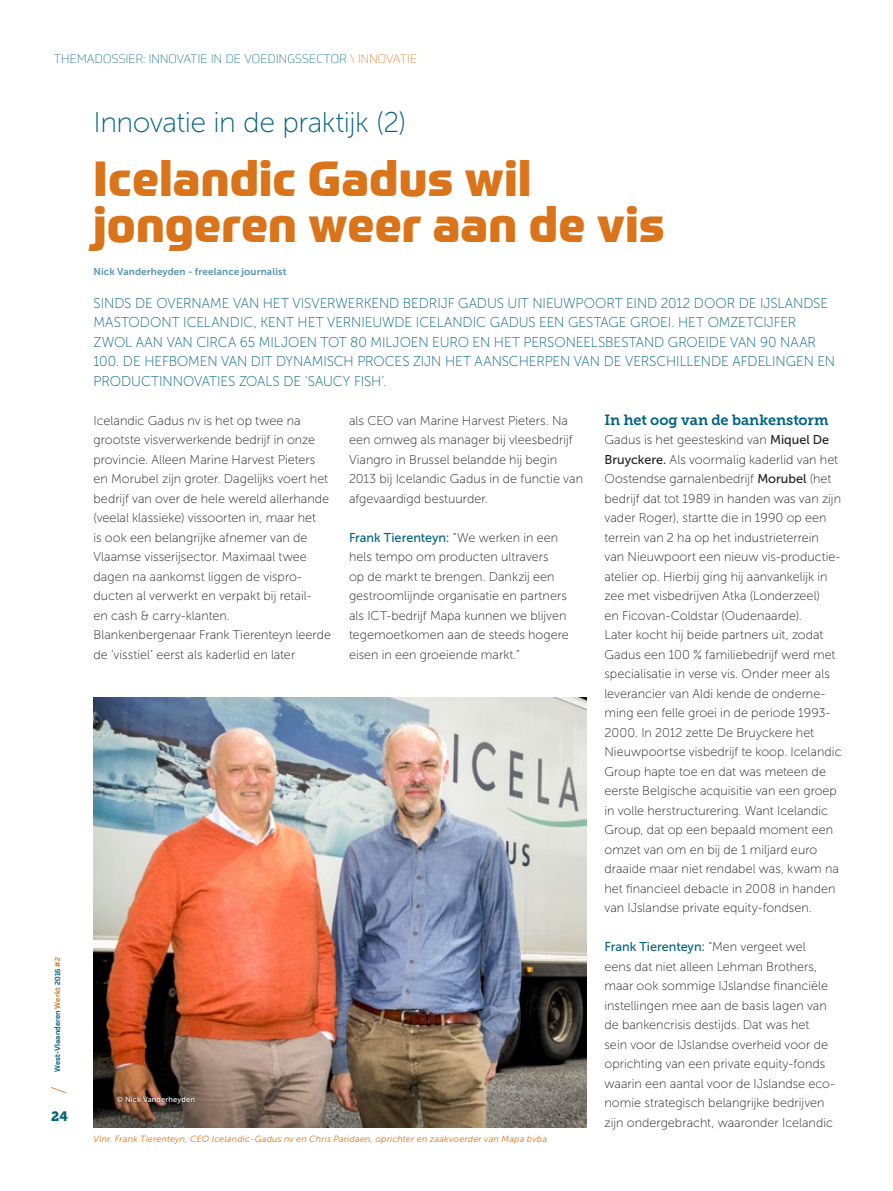
<style>
.page{position:relative;width:893px;height:1191px;background:#fff}
.page>*{position:absolute;margin:0;border:0;box-sizing:border-box;transform-origin:0 0}
.titel1{font:800 48px/46.5px "Prometo";letter-spacing:.005em;color:#da741a}
.titel2{font:28.5px "Museo Sans 100";letter-spacing:-.02em;color:#006280}
.t1{font:100 21px "Prometo";color:#da741a}
.titel3{font:14.7px "Museo Slab 700";letter-spacing:-.005em;color:#006280}
.intro{font:14.25px/19.5px "Museo Sans 100";letter-spacing:-.005em;color:#006280;scale:.96 1}
.t2{font:13.5px "Museo Slab 900";color:#006280}
.Body{font:12.75px/19.5px "Museo Sans 100";color:#231f20}
.aanduiding{font:100 12px "Prometo";letter-spacing:.02em;color:#006280}
.auteur_bovenaan{font:9.9px "Museo Sans 700";letter-spacing:.015em;color:#5695ae}
.bijschrift{font:italic 9px "Museo Sans 300";letter-spacing:.02em;color:#da741a}
.t3{font:500 7.5px "Prometo";letter-spacing:.02em;color:#006280}
.fotograaf{font:7.5px "Museo Sans 500";letter-spacing:.025em;color:#fff}
.s1{color:#da741a}
.s2{font-family:"Museo Sans 500"}
.s3{font-family:"Museo Sans 500";color:#006280}
</style>
<div class="page">
<img style="left:94px;top:698px;width:492px;height:429px">
<div style="left:116px;top:1095px;width:80px;height:10px;background:#231f20;opacity:.75"></div>
<p class="aanduiding" style="left:54px;top:52px;width:365px">THEMADOSSIER: INNOVATIE IN DE VOEDINGSSECTOR <span class="s1">\ INNOVATIE</span></p>
<p class="t3" style="left:53px;top:1072px;width:116px;rotate:-90deg">West-Vlaanderen <span class="s1">Werkt</span> 2016 <span class="s1">#2</span></p>
<h3 class="t1" style="left:46px;top:1094px;width:9px;rotate:-90deg">/</h3>
<p class="t2" style="left:51px;top:1108px;width:18px">24</p>
<p class="titel2" style="left:94px;top:107px;width:314px">Innovatie in de praktijk (2)</p>
<p class="titel1" style="left:94px;top:155px;width:572px">Icelandic Gadus wil jongeren weer aan de vis</p>
<p class="auteur_bovenaan" style="left:94px;top:266px;width:194px">Nick Vanderheyden - freelance journalist</p>
<p class="intro" style="left:94px;top:293px;width:774px">SINDS DE OVERNAME VAN HET VISVERWERKEND BEDRIJF GADUS UIT NIEUWPOORT EIND 2012 DOOR DE IJSLANDSE MASTODONT ICELANDIC, KENT HET VERNIEUWDE ICELANDIC GADUS EEN GESTAGE GROEI. HET OMZETCIJFER ZWOL AAN VAN CIRCA 65 MILJOEN TOT 80 MILJOEN EURO EN HET PERSONEELSBESTAND GROEIDE VAN 90 NAAR 100. DE HEFBOMEN VAN DIT DYNAMISCH PROCES ZIJN HET AANSCHERPEN VAN DE VERSCHILLENDE AFDELINGEN EN PRODUCTINNOVATIES ZOALS DE ‘SAUCY FISH’.</p>
<p class="Body" style="left:94px;top:411px;width:237px">Icelandic Gadus nv is het op twee na grootste visverwerkende bedrijf in onze provincie. Alleen Marine Harvest Pieters en Morubel zijn groter. Dagelijks voert het bedrijf van over de hele wereld allerhande (veelal klassieke) vissoorten in, maar het<br>is ook een belangrijke afnemer van de Vlaamse visserijsector. Maximaal twee dagen na aankomst liggen de vispro&shy;ducten al verwerkt en verpakt bij retail-<br>en cash &amp; carry-klanten.</p>
<p class="Body" style="left:94px;top:625px;width:239px">Blankenbergenaar Frank Tierenteyn leerde de ‘visstiel’ eerst als kaderlid en later</p>
<p class="titel3" style="left:604px;top:411px;width:226px">In het oog van de bankenstorm</p>
<p class="Body" style="left:604px;top:430px;width:239px">Gadus is het geesteskind van <span class="s2">Miquel De Bruyckere.</span> Als voormalig kaderlid van het Oostendse garnalenbedrijf <span class="s2">Morubel</span> (het bedrijf dat tot 1989 in handen was van zijn vader Roger), startte die in 1990 op een terrein van 2 ha op het industrieterrein van Nieuwpoort een nieuw vis-productie&shy;atelier op. Hierbij ging hij aanvankelijk in zee met visbedrijven Atka (Londerzeel)<br>en Ficovan-Coldstar (Oudenaarde).<br>Later kocht hij beide partners uit, zodat Gadus een 100 % familiebedrijf werd met specialisatie in verse vis. Onder meer als leverancier van Aldi kende de onderne&shy;ming een felle groei in de periode 1993- 2000. In 2012 zette De Bruyckere het Nieuwpoortse visbedrijf te koop. Icelandic Group hapte toe en dat was meteen de eerste Belgische acquisitie van een groep in volle herstructurering. Want Icelandic Group, dat op een bepaald moment een omzet van om en bij de 1 miljard euro draaide maar niet rendabel was, kwam na het financieel debacle in 2008 in handen van IJslandse private equity-fondsen.</p>
<p class="Body" style="left:604px;top:937px;width:232px"><span class="s3">Frank Tierenteyn:</span> “Men vergeet wel eens dat niet alleen Lehman Brothers, maar ook sommige IJslandse financiële instellingen mee aan de basis lagen van de bankencrisis destijds. Dat was het sein voor de IJslandse overheid voor de oprichting van een private equity-fonds waarin een aantal voor de IJslandse eco&shy;nomie strategisch belangrijke bedrijven zijn ondergebracht, waaronder Icelandic</p>
<p class="Body" style="left:349px;top:411px;width:236px">als CEO van Marine Harvest Pieters. Na een omweg als manager bij vleesbedrijf Viangro in Brussel belandde hij begin 2013 bij Icelandic Gadus in de functie van afgevaardigd bestuurder.</p>
<p class="Body" style="left:349px;top:528px;width:221px"><span class="s3">Frank Tierenteyn:</span> “We werken in een hels tempo om producten ultravers<br>op de markt te brengen. Dankzij een gestroomlijnde organisatie en partners als ICT-bedrijf Mapa kunnen we blijven tegemoetkomen aan de steeds hogere eisen in een groeiende markt.”</p>
<p class="fotograaf" style="left:117px;top:1095px;width:80px">© Nick Vanderheyden</p>
<p class="bijschrift" style="left:94px;top:1134px;width:455px">Vlnr. Frank Tierenteyn, CEO Icelandic-Gadus nv en Chris Paridaen, oprichter en zaakvoerder van Mapa bvba</p>
</div>
